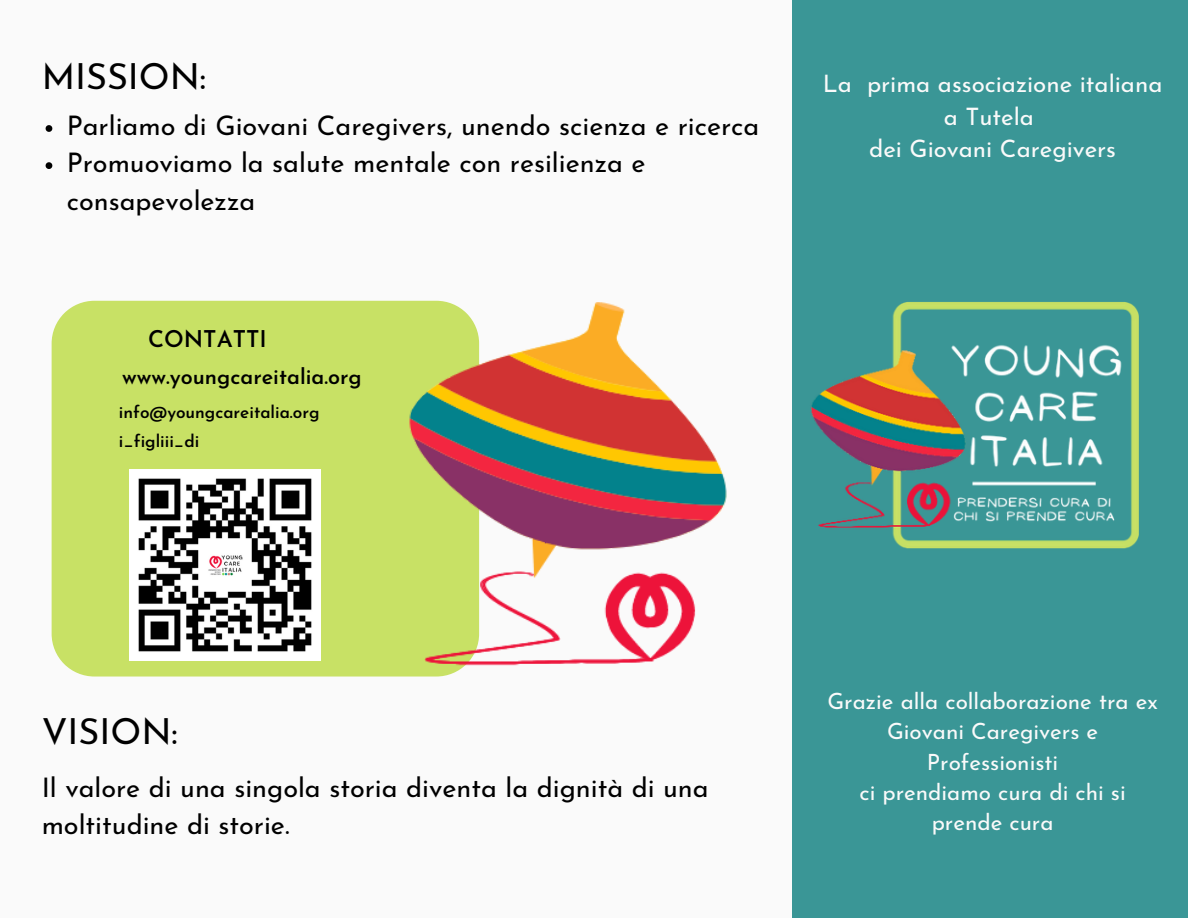
<style>
.page{position:relative;width:1188px;height:918px;background:#3a9696}
.page>*{position:absolute;margin:0;border:0;box-sizing:border-box;transform-origin:0 0}
.t1{font:36px "Josefin Sans";color:#000}
.t2{font:27px/37.2px "Josefin Sans";color:#000}
.t3{font:24px/32.7px "Josefin Sans";color:#fafafa;text-align:center}
.t4{font:600 23.1px "Josefin Sans";color:#000}
.t5{font:22.35px/30.3px "Josefin Sans";color:#fafafa;text-align:center}
.t6{font:600 21.6px "Josefin Sans";color:#000}
.t7{font:600 17.1px/29.2px "Josefin Sans";color:#000}
</style>
<div class="page">
<div style="left:0;top:0;width:792px;height:918px;background:#fafafa"></div>
<div style="left:52px;top:301px;width:206px;height:376px;background:#c8e165"></div>
<img style="left:130px;top:470px;width:128px;height:191px">
<img style="left:866px;top:302px;width:273px;height:247px">
<img style="left:258px;top:300px;width:608px;height:377px">
<svg style="left:46px;top:125px;width:6px;height:7px"></svg>
<svg style="left:46px;top:162px;width:6px;height:7px"></svg>
<h1 class="t1" style="left:42px;top:62px;width:166px">MISSION:</h1>
<p class="t2" style="left:67px;top:110px;width:694px">Parliamo di Giovani Caregivers, unendo scienza e ricerca<br>Promuoviamo la salute mentale con resilienza e consapevolezza</p>
<p class="t4" style="left:148px;top:330px;width:120px">CONTATTI</p>
<p class="t6" style="left:122px;top:368px;width:241px">www.youngcareitalia.org</p>
<p class="t7" style="left:119px;top:399px;width:202px">info@youngcareitalia.org i_figliii_di</p>
<p class="t3" style="left:823px;top:70px;width:341px">La prima associazione italiana a Tutela<br>dei Giovani Caregivers</p>
<h1 class="t1" style="left:42px;top:717px;width:138px">VISION:</h1>
<p class="t2" style="left:42px;top:772px;width:669px">Il valore di una singola storia diventa la dignità di una moltitudine di storie.</p>
<p class="t5" style="left:827px;top:688px;width:332px">Grazie alla collaborazione tra ex<br>Giovani Caregivers e<br>Professionisti<br>ci prendiamo cura di chi si prende cura</p>
</div>
